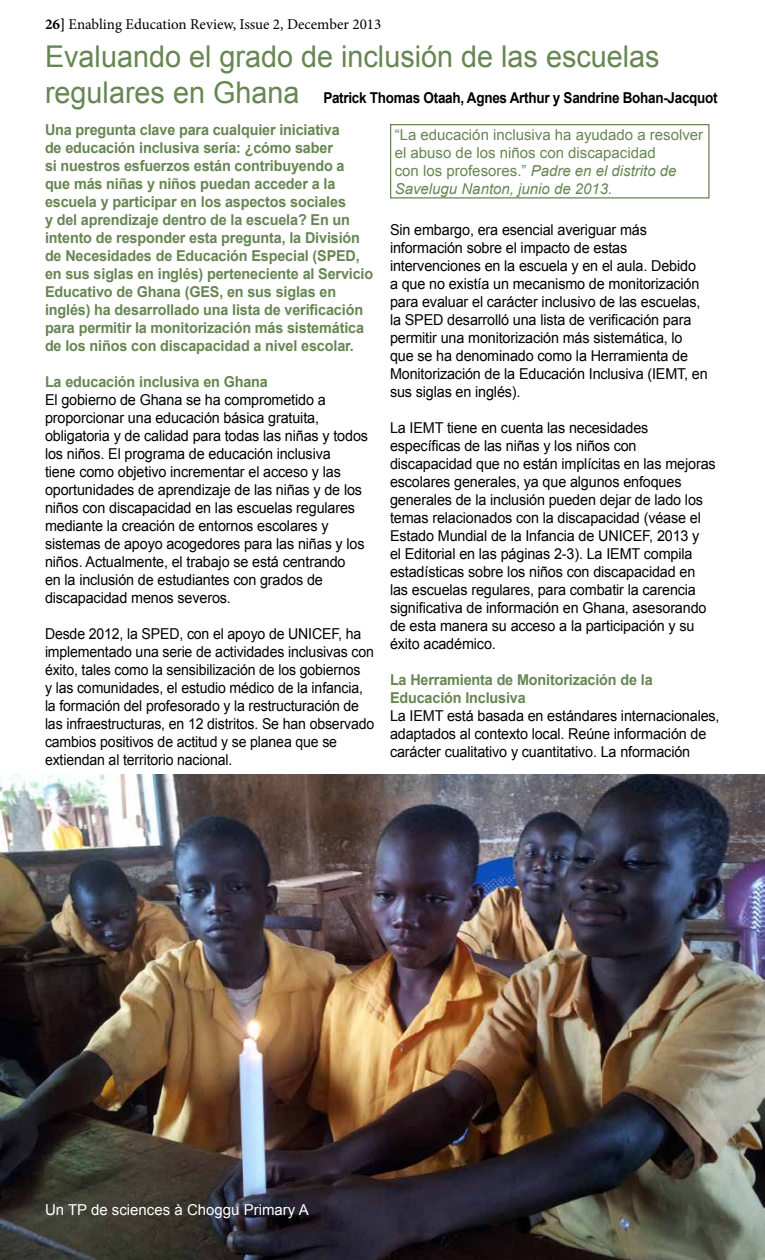
<style>
.page{position:relative;width:765px;height:1260px;background:#fff}
.page>*{position:absolute;margin:0;border:0;box-sizing:border-box;transform-origin:0 0}
.t1{font:30px "Arial";color:#668652;scale:.96 1}
.t2{font:15px/18px "Arial";letter-spacing:-.01em;color:#000;scale:.96 1}
.t3{font:700 15px/18px "Arial";letter-spacing:-.01em;color:#668652;scale:.96 1}
.t4{font:15px/18px "Arial";letter-spacing:-.01em;color:#000;scale:.94 1}
.t5{font:15px/18px "Arial";color:#668652}
.t6{font:700 15px/32.1px "Arial";letter-spacing:-.02em;color:#000;scale:.9 1}
.t7{font:15px "Minion Pro";color:#000}
.t8{font:15px "Arial";color:#fff}
.s1{font-weight:700}
.s2{font-weight:400;font-size:30px;color:#668652}
.s3{color:#668652}
.s4{font-style:italic}
</style>
<div class="page">
<div style="left:390px;top:124px;width:320px;height:75px;border:1px solid #668652"></div>
<img style="left:0;top:774px;width:765px;height:486px">
<p class="t7" style="left:45px;top:14px;width:338px"><span class="s1">26]</span> Enabling Education Review, Issue 2, December 2013</p>
<h1 class="t1" style="left:45px;top:37px;width:642px">Evaluando el grado de inclusión de las escuelas</h1>
<p class="t6" style="left:45px;top:82px;width:749px"><span class="s2">regulares en Ghana</span> Patrick Thomas Otaah, Agnes Arthur y Sandrine Bohan-Jacquot<br><span class="s3">Una pregunta clave para cualquier iniciativa</span></p>
<p class="t3" style="left:45px;top:139px;width:343px">de educación inclusiva sería: ¿cómo saber<br>si nuestros esfuerzos están contribuyendo a que más niñas y niños puedan acceder a la escuela y participar en los aspectos sociales<br>y del aprendizaje dentro de la escuela? En un intento de responder esta pregunta, la División de Necesidades de Educación Especial (SPED, en sus siglas en inglés) perteneciente al Servicio Educativo de Ghana (GES, en sus siglas en inglés) ha desarrollado una lista de verificación para permitir la monitorización más sistemática de los niños con discapacidad a nivel escolar.</p>
<p class="t3" style="left:45px;top:373px;width:234px">La educación inclusiva en Ghana</p>
<p class="t2" style="left:45px;top:391px;width:338px">El gobierno de Ghana se ha comprometido a proporcionar una educación básica gratuita, obligatoria y de calidad para todas las niñas y todos los niños. El programa de educación inclusiva<br>tiene como objetivo incrementar el acceso y las oportunidades de aprendizaje de las niñas y de los niños con discapacidad en las escuelas regulares mediante la creación de entornos escolares y sistemas de apoyo acogedores para las niñas y los niños. Actualmente, el trabajo se está centrando<br>en la inclusión de estudiantes con grados de discapacidad menos severos.</p>
<p class="t4" style="left:45px;top:625px;width:352px">Desde 2012, la SPED, con el apoyo de UNICEF, ha implementado una serie de actividades inclusivas con éxito, tales como la sensibilización de los gobiernos<br>y las comunidades, el estudio médico de la infancia, la formación del profesorado y la restructuración de las infraestructuras, en 12 distritos. Se han observado cambios positivos de actitud y se planea que se extiendan al territorio nacional.</p>
<p class="t5" style="left:395px;top:126px;width:310px">“La educación inclusiva ha ayudado a resolver el abuso de los niños con discapacidad<br>con los profesores.” <span class="s4">Padre en el distrito de Savelugu Nanton, junio de 2013.</span></p>
<p class="t2" style="left:390px;top:220px;width:333px">Sin embargo, era esencial averiguar más información sobre el impacto de estas intervenciones en la escuela y en el aula. Debido<br>a que no existía un mecanismo de monitorización para evaluar el carácter inclusivo de las escuelas, la SPED desarrolló una lista de verificación para permitir una monitorización más sistemática, lo que se ha denominado como la Herramienta de Monitorización de la Educación Inclusiva (IEMT, en sus siglas en inglés).</p>
<p class="t2" style="left:390px;top:418px;width:341px">La IEMT tiene en cuenta las necesidades específicas de las niñas y los niños con discapacidad que no están implícitas en las mejoras escolares generales, ya que algunos enfoques generales de la inclusión pueden dejar de lado los temas relacionados con la discapacidad (véase el Estado Mundial de la Infancia de UNICEF, 2013 y<br>el Editorial en las páginas 2-3). La IEMT compila estadísticas sobre los niños con discapacidad en las escuelas regulares, para combatir la carencia significativa de información en Ghana, asesorando de esta manera su acceso a la participación y su éxito académico.</p>
<p class="t3" style="left:390px;top:671px;width:275px">La Herramienta de Monitorización de la<br>Educación Inclusiva</p>
<p class="t2" style="left:390px;top:706px;width:345px">La IEMT está basada en estándares internacionales, adaptados al contexto local. Reúne información de carácter cualitativo y cuantitativo. La nformación</p>
<p class="t8" style="left:45px;top:1200px;width:265px">Un TP de sciences à Choggu Primary A</p>
</div>
